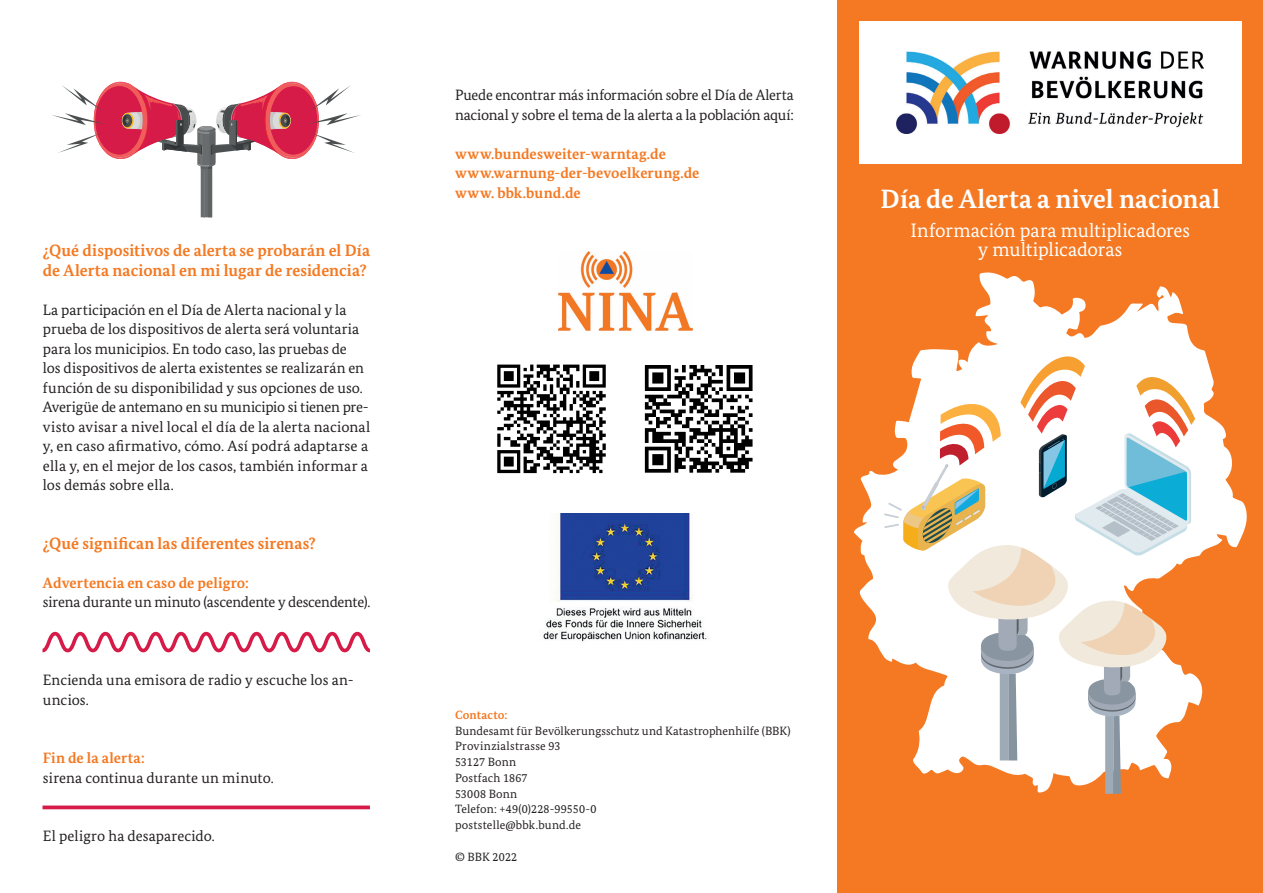
<style>
.page{position:relative;width:1263px;height:893px;background:#fff}
.page>*{position:absolute;margin:0;border:0;box-sizing:border-box;transform-origin:0 0}
.Subheadline_11{font:700 26.55px "Bundes Serif";color:#fff}
.Copytext_10{font:19.5px "Bundes Serif";letter-spacing:-.005em;color:#fff}
.Copytext_10-2{font:700 16.5px/19.5px "Bundes Serif";color:#f47922}
.Copytext_10-3{font:15px/19.5px "Bundes Serif";color:#231f20}
.Copytext_10-4{font:700 15px "Bundes Serif";letter-spacing:.005em;color:#f47922}
.BU_8{font:12px "Bundes Serif";letter-spacing:.015em;color:#231f20}
.BU_8-2{font:700 12px "Bundes Serif";letter-spacing:.015em;color:#f47922}
.s1{font-weight:700;color:#f47922}
</style>
<div class="page">
<div style="left:838px;top:0;width:425px;height:893px;background:#f47922"></div>
<div style="left:859px;top:21px;width:383px;height:143px;background:#fff"></div>
<img style="left:542px;top:513px;width:167px;height:129px">
<img style="left:558px;top:252px;width:134px;height:79px">
<img style="left:897px;top:51px;width:307px;height:83px">
<svg style="left:645px;top:365px;width:107px;height:108px"></svg>
<svg style="left:497px;top:365px;width:109px;height:108px"></svg>
<svg style="left:52px;top:82px;width:309px;height:135px"></svg>
<svg style="left:43px;top:632px;width:327px;height:20px"></svg>
<svg style="left:43px;top:805px;width:327px;height:4px"></svg>
<svg style="left:854px;top:272px;width:393px;height:434px"></svg>
<svg style="left:884px;top:354px;width:311px;height:440px;background:#ecd8c7"></svg>
<p class="Copytext_10-2" style="left:43px;top:241px;width:329px">¿Qué dispositivos de alerta se probarán el Día de Alerta nacional en mi lugar de residencia?</p>
<p class="Copytext_10-3" style="left:43px;top:300px;width:323px">La participación en el Día de Alerta nacional y la prueba de los dispositivos de alerta será voluntaria para los municipios. En todo caso, las pruebas de los dispositivos de alerta existentes se realizarán en función de su disponibilidad y sus opciones de uso.</p>
<p class="Copytext_10-3" style="left:43px;top:397px;width:329px">Averigüe de antemano en su municipio si tienen pre&shy;visto avisar a nivel local el día de la alerta nacional y, en caso afirmativo, cómo. Así podrá adaptarse a ella y, en el mejor de los casos, también informar a los demás sobre ella.</p>
<p class="Copytext_10-2" style="left:43px;top:533px;width:274px">¿Qué significan las diferentes sirenas?</p>
<p class="Copytext_10-3" style="left:43px;top:573px;width:329px"><span class="s1">Advertencia en caso de peligro:<br></span>sirena durante un minuto (ascendente y descendente).</p>
<p class="Copytext_10-3" style="left:43px;top:670px;width:312px">Encienda una emisora de radio y escuche los an&shy;uncios.</p>
<p class="Copytext_10-3" style="left:43px;top:748px;width:232px"><span class="s1">Fin de la alerta:<br></span>sirena continua durante un minuto.</p>
<p class="Copytext_10-3" style="left:43px;top:826px;width:173px">El peligro ha desaparecido.</p>
<p class="Copytext_10-3" style="left:455px;top:85px;width:340px">Puede encontrar más información sobre el Día de Alerta nacional y sobre el tema de la alerta a la población aquí:</p>
<p class="Copytext_10-4" style="left:455px;top:144px;width:212px">www.bundesweiter-warntag.de</p>
<p class="Copytext_10-4" style="left:455px;top:164px;width:246px">www.warnung-der-bevoelkerung.de</p>
<p class="Copytext_10-4" style="left:455px;top:183px;width:127px">www. bbk.bund.de</p>
<p class="BU_8-2" style="left:455px;top:707px;width:54px">Contacto:</p>
<p class="BU_8" style="left:455px;top:723px;width:337px">Bundesamt für Bevölkerungsschutz und Katastrophenhilfe (BBK)</p>
<p class="BU_8" style="left:455px;top:739px;width:107px">Provinzialstrasse 93</p>
<p class="BU_8" style="left:455px;top:755px;width:63px">53127 Bonn</p>
<p class="BU_8" style="left:455px;top:770px;width:74px">Postfach 1867</p>
<p class="BU_8" style="left:455px;top:786px;width:64px">53008 Bonn</p>
<p class="BU_8" style="left:455px;top:802px;width:143px">Telefon: +49(0)228-99550-0</p>
<p class="BU_8" style="left:455px;top:818px;width:128px">poststelle@bbk.bund.de</p>
<p class="BU_8" style="left:455px;top:849px;width:64px">© BBK 2022</p>
<p class="Subheadline_11" style="left:881px;top:183px;width:341px">Día de Alerta a nivel nacional</p>
<p class="Copytext_10" style="left:910px;top:218px;width:281px">Información para multiplicadores</p>
<p class="Copytext_10" style="left:978px;top:238px;width:146px">y multiplicadoras</p>
</div>
